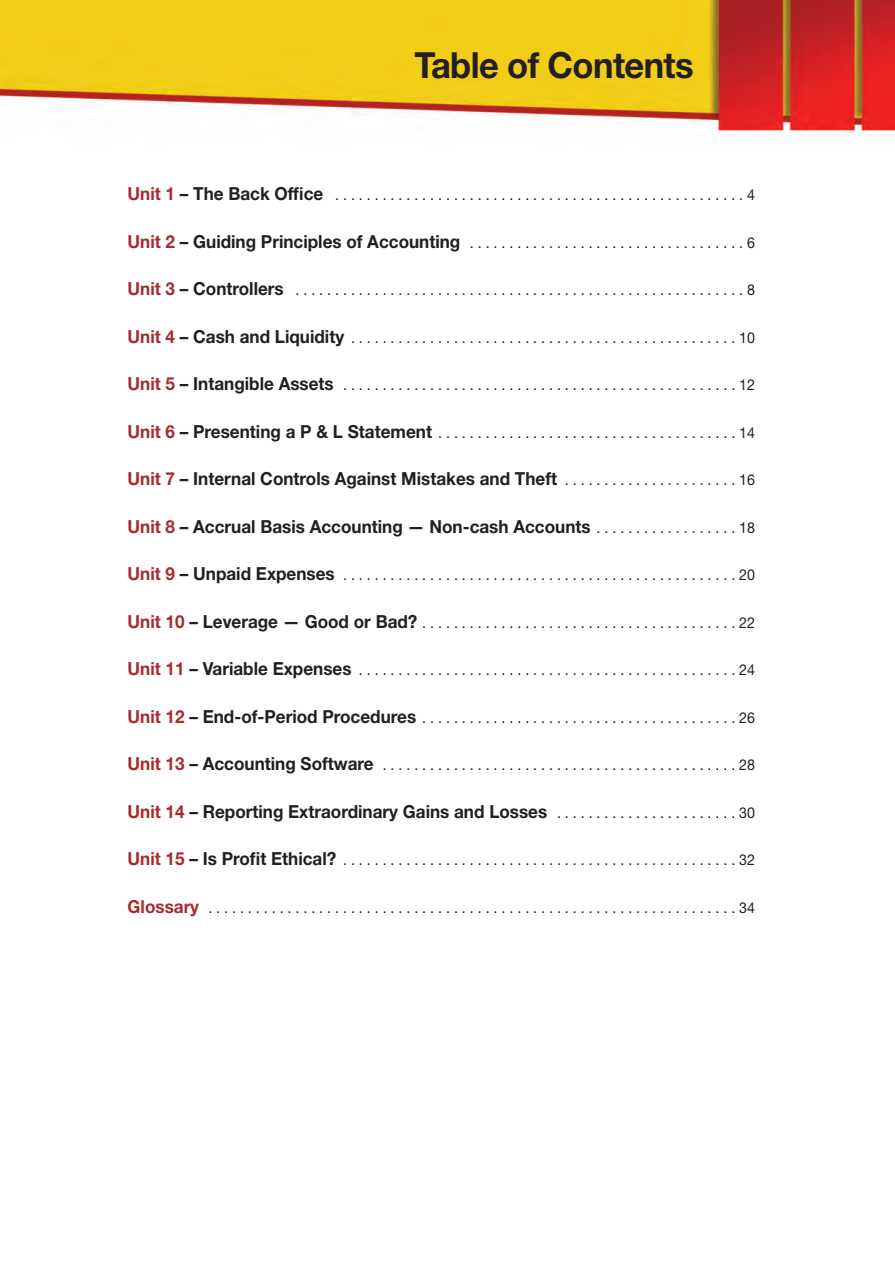
<style>
.page{position:relative;width:895px;height:1261px;background:#fff}
.page>*{position:absolute;margin:0;border:0;box-sizing:border-box;transform-origin:0 0}
.t1{font:700 36px "Helvetica Neue LT Std";letter-spacing:-.02em;color:#231f20;scale:.96 1}
.t2{font:700 18px "Helvetica Neue LT Std";color:#231f20;scale:.95 1}
.t3{font:15px "Helvetica Neue LT Std";color:#231f20;scale:.95 1}
.s1{font-weight:700;font-size:18px;color:#a72b30}
.s2{font-weight:700;font-size:18px}
.s3{color:#a72b30}
.s4{font-weight:400;font-size:15px}
</style>
<div class="page">
<img style="left:0;top:0;width:895px;height:135px">
<h1 class="t1" style="left:414px;top:52px;width:292px">Table of Contents</h1>
<p class="t3" style="left:128px;top:189px;width:662px"><span class="s1">Unit 1</span> <span class="s2">– The Back Office</span> . . . . . . . . . . . . . . . . . . . . . . . . . . . . . . . . . . . . . . . . . . . . . . . . . . . . 4</p>
<p class="t3" style="left:128px;top:237px;width:662px"><span class="s1">Unit 2</span> <span class="s2">– Guiding Principles of Accounting</span> . . . . . . . . . . . . . . . . . . . . . . . . . . . . . . . . . . . 6</p>
<p class="t3" style="left:128px;top:284px;width:662px"><span class="s1">Unit 3</span> <span class="s2">– Controllers</span> . . . . . . . . . . . . . . . . . . . . . . . . . . . . . . . . . . . . . . . . . . . . . . . . . . . . . . . . . 8</p>
<p class="t3" style="left:128px;top:332px;width:662px"><span class="s1">Unit 4</span> <span class="s2">– Cash and Liquidity</span> . . . . . . . . . . . . . . . . . . . . . . . . . . . . . . . . . . . . . . . . . . . . . . . . . 10</p>
<p class="t3" style="left:128px;top:379px;width:662px"><span class="s1">Unit 5</span> <span class="s2">– Intangible Assets</span> . . . . . . . . . . . . . . . . . . . . . . . . . . . . . . . . . . . . . . . . . . . . . . . . . . 12</p>
<p class="t3" style="left:128px;top:427px;width:662px"><span class="s1">Unit 6</span> <span class="s2">– Presenting a P &amp; L Statement</span> . . . . . . . . . . . . . . . . . . . . . . . . . . . . . . . . . . . . . . 14</p>
<p class="t2" style="left:128px;top:472px;width:662px"><span class="s3">Unit 7</span> – Internal Controls Against Mistakes and Theft <span class="s4">. . . . . . . . . . . . . . . . . . . . . . 16</span></p>
<p class="t2" style="left:128px;top:520px;width:662px"><span class="s3">Unit 8</span> – Accrual Basis Accounting — Non-cash Accounts <span class="s4">. . . . . . . . . . . . . . . . . . 18</span></p>
<p class="t3" style="left:128px;top:569px;width:662px"><span class="s1">Unit 9</span> <span class="s2">– Unpaid Expenses</span> . . . . . . . . . . . . . . . . . . . . . . . . . . . . . . . . . . . . . . . . . . . . . . . . . . 20</p>
<p class="t3" style="left:128px;top:617px;width:662px"><span class="s1">Unit 10</span> <span class="s2">– Leverage — Good or Bad?</span> . . . . . . . . . . . . . . . . . . . . . . . . . . . . . . . . . . . . . . . . 22</p>
<p class="t3" style="left:128px;top:664px;width:662px"><span class="s1">Unit 11</span> <span class="s2">– Variable Expenses</span> . . . . . . . . . . . . . . . . . . . . . . . . . . . . . . . . . . . . . . . . . . . . . . . . 24</p>
<p class="t3" style="left:128px;top:712px;width:662px"><span class="s1">Unit 12</span> <span class="s2">– End-of-Period Procedures</span> . . . . . . . . . . . . . . . . . . . . . . . . . . . . . . . . . . . . . . . . 26</p>
<p class="t3" style="left:128px;top:759px;width:662px"><span class="s1">Unit 13</span> <span class="s2">– Accounting Software</span> . . . . . . . . . . . . . . . . . . . . . . . . . . . . . . . . . . . . . . . . . . . . . 28</p>
<p class="t2" style="left:128px;top:805px;width:662px"><span class="s3">Unit 14</span> – Reporting Extraordinary Gains and Losses <span class="s4">. . . . . . . . . . . . . . . . . . . . . . . 30</span></p>
<p class="t3" style="left:128px;top:854px;width:662px"><span class="s1">Unit 15</span> <span class="s2">– Is Profit Ethical?</span> . . . . . . . . . . . . . . . . . . . . . . . . . . . . . . . . . . . . . . . . . . . . . . . . . . 32</p>
<p class="t3" style="left:128px;top:902px;width:662px"><span class="s1">Glossary</span> . . . . . . . . . . . . . . . . . . . . . . . . . . . . . . . . . . . . . . . . . . . . . . . . . . . . . . . . . . . . . . . . . . . 34</p>
</div>
